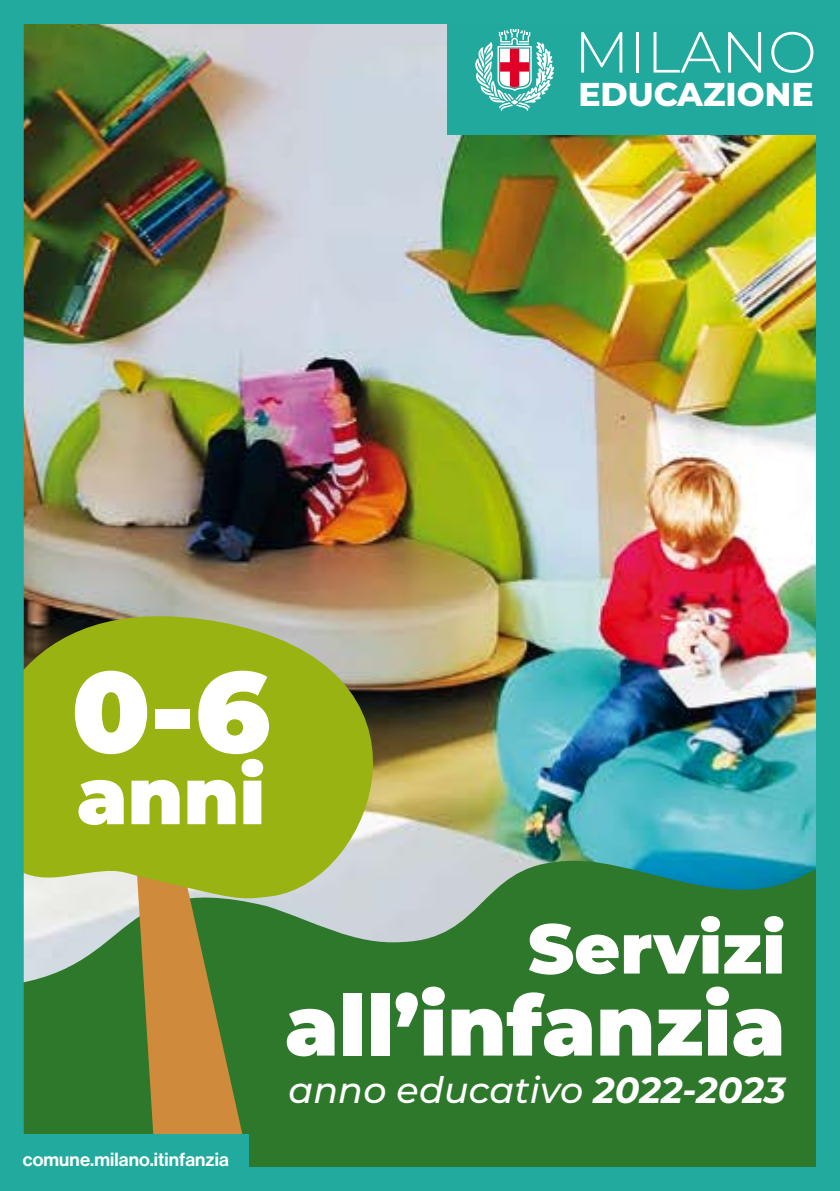
<style>
.page{position:relative;width:840px;height:1191px;background:#fff}
.page>*{position:absolute;margin:0;border:0;box-sizing:border-box;transform-origin:0 0}
.t1{font:900 114px "Montserrat";color:#fff}
.t2{font:900 84px "Montserrat";letter-spacing:.005em;color:#fff}
.t3{font:900 79.6px "Montserrat";color:#fff}
.t4{font:900 70px "Montserrat";letter-spacing:.005em;color:#fff}
.t5{font:300 57.8px "Montserrat";color:#fff}
.t6{font:italic 500 36.4px "Montserrat";letter-spacing:.005em;color:#fff}
.t7{font:800 33px "Montserrat";color:#fff}
.t8{font:18.6px "N Haas Grotesk DS Pro 65 Md";letter-spacing:.01em;color:#fff}
.s1{font-weight:700}
</style>
<div class="page">
<img style="left:0;top:0;width:839px;height:1191px">
<h3 class="t5" style="left:573px;top:13px;width:244px">MILANO</h3>
<h3 class="t7" style="left:578px;top:70px;width:236px">EDUCAZIONE</h3>
<h1 class="t1" style="left:71px;top:626px;width:200px">0-6</h1>
<h3 class="t3" style="left:77px;top:736px;width:190px">anni</h3>
<p class="t8" style="left:23px;top:1148px;width:208px">comune.milano.itinfanzia</p>
<h3 class="t4" style="left:527px;top:896px;width:258px">Servizi</h3>
<h2 class="t2" style="left:285px;top:962px;width:501px">all’infanzia</h2>
<h3 class="t6" style="left:288px;top:1064px;width:498px">anno educativo <span class="s1">2022-2023</span></h3>
</div>
